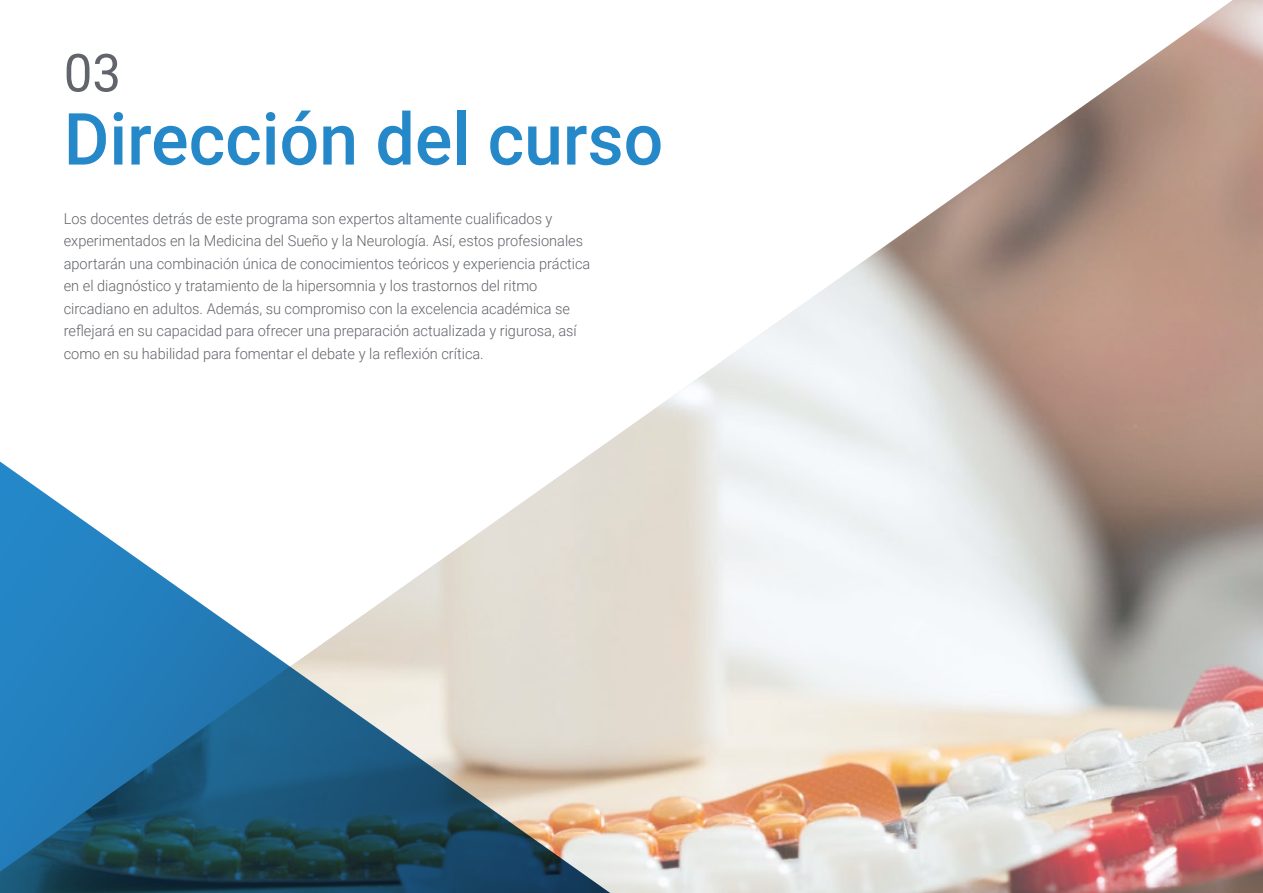
<style>
.page{position:relative;width:1263px;height:893px;background:#fff}
.page>*{position:absolute;margin:0;border:0;box-sizing:border-box;transform-origin:0 0}
.t1{font:500 72px "Roboto";color:#2488c9}
.t2{font:52.5px "Roboto";color:#61646a}
.t3{font:300 15px/22.5px "Roboto";color:#61646a}
</style>
<div class="page">
<img style="left:602px;top:0;width:661px;height:893px">
<svg style="left:0;top:446px;width:640px;height:447px"></svg>
<h2 class="t2" style="left:64px;top:36px;width:59px">03</h2>
<h1 class="t1" style="left:64px;top:89px;width:601px">Dirección del curso</h1>
<p class="t3" style="left:64px;top:207px;width:528px">Los docentes detrás de este programa son expertos altamente cualificados y experimentados en la Medicina del Sueño y la Neurología. Así, estos profesionales aportarán una combinación única de conocimientos teóricos y experiencia práctica en el diagnóstico y tratamiento de la hipersomnia y los trastornos del ritmo circadiano en adultos. Además, su compromiso con la excelencia académica se reflejará en su capacidad para ofrecer una preparación actualizada y rigurosa, así como en su habilidad para fomentar el debate y la reflexión crítica.</p>
</div>
